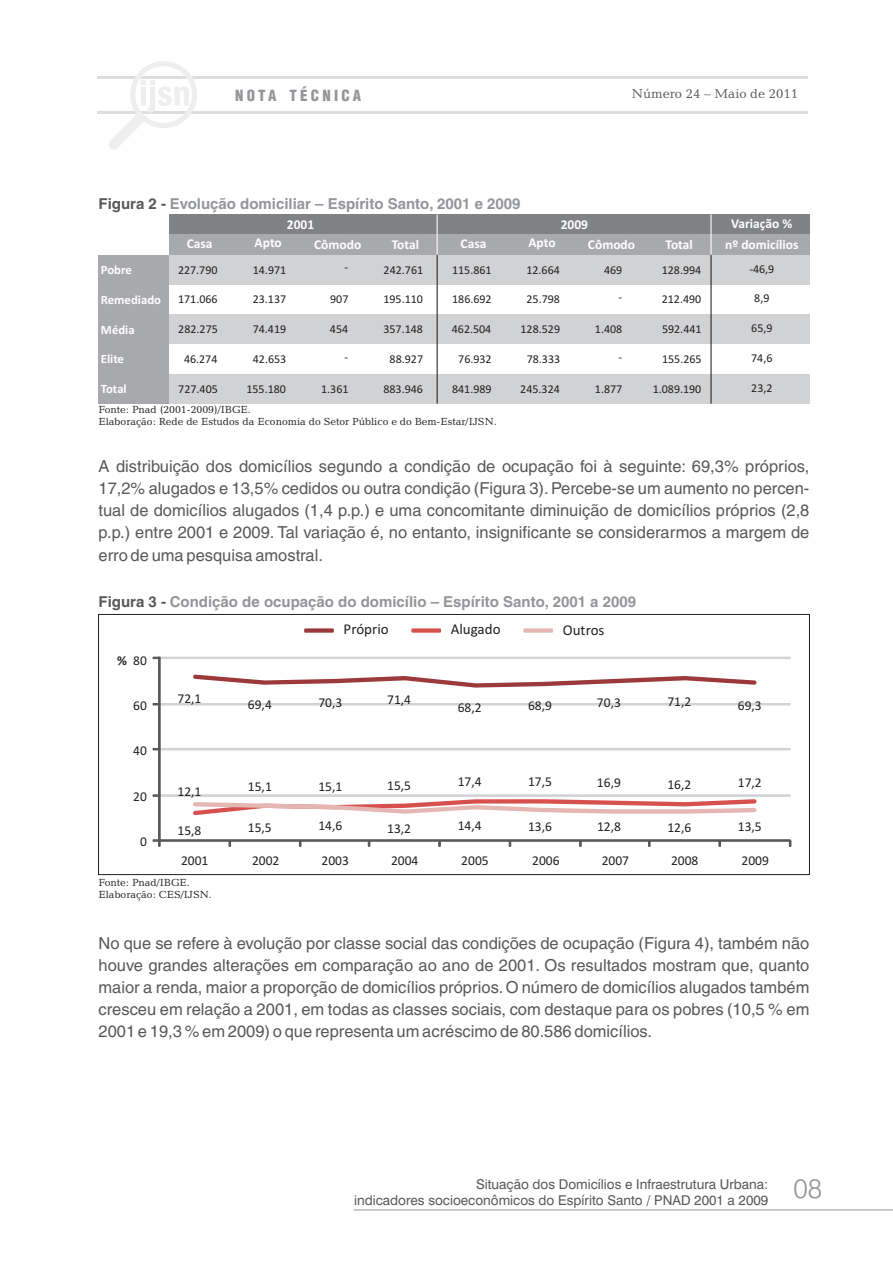
<style>
.page{position:relative;width:893px;height:1263px;background:#fff}
.page>*{position:absolute;margin:0;border:0;box-sizing:border-box;transform-origin:0 0}
.t1{font:300 27px "Swiss 721 BT";color:#939598}
.t2{font:16.5px/22px "Helvetica LT";color:#57585a;text-align:justify}
.t3{font:700 15px "Helvetica LT";color:#939598}
.t4{font:15px "Calibri";color:#231f20}
.t5{font:900 condensed 15px "Helvetica LT";letter-spacing:.215em;color:#939598}
.t6{font:13.5px "Calibri";color:#231f20}
.t7{font:13.5px/16px "Swiss 721 BT";color:#57585a;text-align:right}
.t8{font:700 13.5px/21.1px "Calibri";color:#fff;text-align:center}
.t9{font:700 13.5px "Calibri";color:#231f20}
.t10{font:13.2px "Candida BT";color:#57585a}
.t11{font:700 12.75px "Calibri";color:#fff}
.t12{font:12px "Calibri";color:#231f20}
.t13{font:10.5px/12.6px "Candida BT";color:#231f20}
.s1{color:#57585a}
</style>
<div class="page">
<hr style="left:98px;top:76px;width:710px;height:2px;background:#dcdddf">
<hr style="left:98px;top:111px;width:710px;height:3px;background:#dcdddf">
<svg style="left:108px;top:61px;width:92px;height:88px"></svg>
<hr style="left:354px;top:1209px;width:539px;height:1px;background:#939598">
<div style="left:98px;top:614px;width:712px;height:261px;border:1px solid #231f20"></div>
<svg style="left:152px;top:656px;width:640px;height:191px"></svg>
<svg style="left:304px;top:628px;width:30px;height:5px"></svg>
<svg style="left:523px;top:628px;width:30px;height:5px"></svg>
<svg style="left:411px;top:628px;width:30px;height:5px"></svg>
<div style="left:169px;top:255px;width:640px;height:30px;background:#d1d2d4"></div>
<div style="left:169px;top:314px;width:640px;height:30px;background:#d1d2d4"></div>
<div style="left:169px;top:374px;width:640px;height:30px;background:#d1d2d4"></div>
<div style="left:169px;top:215px;width:640px;height:20px;background:#808285"></div>
<div style="left:169px;top:234px;width:640px;height:21px;background:#a8a9ad"></div>
<div style="left:99px;top:255px;width:70px;height:149px;background:#a8a9ad"></div>
<hr style="left:437px;top:255px;width:1px;height:149px;background:#231f20">
<hr style="left:710px;top:255px;width:2px;height:149px;background:#231f20">
<hr style="left:437px;top:215px;width:1px;height:40px;background:#fff">
<hr style="left:710px;top:215px;width:2px;height:40px;background:#fff">
<p class="t5" style="left:235px;top:90px;width:128px">NOTA TÉCNICA</p>
<p class="t10" style="left:632px;top:88px;width:168px">Número 24 – Maio de 2011</p>
<p class="t3" style="left:99px;top:197px;width:424px"><span class="s1">Figura 2 -</span> Evolução domiciliar – Espírito Santo, 2001 e 2009</p>
<p class="t8" style="left:187px;top:234px;width:27px">Casa</p>
<p class="t8" style="left:255px;top:233px;width:29px">Apto</p>
<p class="t8" style="left:314px;top:235px;width:49px">Cômodo</p>
<p class="t8" style="left:392px;top:235px;width:29px">Total</p>
<p class="t8" style="left:461px;top:234px;width:27px">Casa</p>
<p class="t8" style="left:528px;top:233px;width:29px">Apto</p>
<p class="t8" style="left:588px;top:235px;width:49px">Cômodo</p>
<p class="t8" style="left:665px;top:235px;width:29px">Total</p>
<p class="t11" style="left:101px;top:264px;width:33px">Pobre</p>
<p class="t12" style="left:749px;top:264px;width:26px">-46,9</p>
<p class="t11" style="left:101px;top:294px;width:62px">Remediado</p>
<p class="t12" style="left:754px;top:293px;width:17px">8,9</p>
<p class="t11" style="left:101px;top:324px;width:35px">Média</p>
<p class="t12" style="left:751px;top:323px;width:23px">65,9</p>
<p class="t11" style="left:101px;top:354px;width:25px">Elite</p>
<p class="t12" style="left:751px;top:353px;width:23px">74,6</p>
<p class="t11" style="left:101px;top:383px;width:27px">Total</p>
<p class="t12" style="left:751px;top:383px;width:23px">23,2</p>
<p class="t13" style="left:99px;top:404px;width:400px">Fonte: Pnad (2001-2009)/IBGE.<br>Elaboração: Rede de Estudos da Economia do Setor Público e do Bem-Estar/IJSN.</p>
<p class="t8" style="left:287px;top:215px;width:29px">2001</p>
<p class="t8" style="left:561px;top:215px;width:29px">2009</p>
<p class="t8" style="left:725px;top:214px;width:75px">Variação % nº domicílios</p>
<p class="t12" style="left:178px;top:264px;width:41px">227.790</p>
<p class="t12" style="left:178px;top:294px;width:41px">171.066</p>
<p class="t12" style="left:178px;top:324px;width:41px">282.275</p>
<p class="t12" style="left:184px;top:354px;width:35px">46.274</p>
<p class="t12" style="left:178px;top:384px;width:41px">727.405</p>
<p class="t12" style="left:253px;top:264px;width:35px">14.971</p>
<p class="t12" style="left:253px;top:294px;width:35px">23.137</p>
<p class="t12" style="left:253px;top:324px;width:35px">74.419</p>
<p class="t12" style="left:253px;top:354px;width:35px">42.653</p>
<p class="t12" style="left:246px;top:384px;width:41px">155.180</p>
<p class="t12" style="left:384px;top:264px;width:41px">242.761</p>
<p class="t12" style="left:383px;top:294px;width:41px">195.110</p>
<p class="t12" style="left:383px;top:324px;width:41px">357.148</p>
<p class="t12" style="left:390px;top:354px;width:35px">88.927</p>
<p class="t12" style="left:383px;top:384px;width:41px">883.946</p>
<p class="t12" style="left:452px;top:264px;width:41px">115.861</p>
<p class="t12" style="left:452px;top:294px;width:41px">186.692</p>
<p class="t12" style="left:452px;top:324px;width:41px">462.504</p>
<p class="t12" style="left:458px;top:354px;width:35px">76.932</p>
<p class="t12" style="left:452px;top:384px;width:41px">841.989</p>
<p class="t12" style="left:526px;top:264px;width:35px">12.664</p>
<p class="t12" style="left:526px;top:294px;width:35px">25.798</p>
<p class="t12" style="left:521px;top:324px;width:41px">128.529</p>
<p class="t12" style="left:527px;top:354px;width:35px">78.333</p>
<p class="t12" style="left:520px;top:384px;width:41px">245.324</p>
<p class="t12" style="left:604px;top:264px;width:20px">469</p>
<p class="t12" style="left:618px;top:292px;width:5px">-</p>
<p class="t12" style="left:595px;top:324px;width:29px">1.408</p>
<p class="t12" style="left:618px;top:352px;width:5px">-</p>
<p class="t12" style="left:595px;top:384px;width:29px">1.877</p>
<p class="t12" style="left:662px;top:264px;width:41px">128.994</p>
<p class="t12" style="left:662px;top:294px;width:41px">212.490</p>
<p class="t12" style="left:662px;top:324px;width:41px">592.441</p>
<p class="t12" style="left:662px;top:354px;width:41px">155.265</p>
<p class="t12" style="left:653px;top:384px;width:50px">1.089.190</p>
<p class="t12" style="left:345px;top:262px;width:5px">-</p>
<p class="t12" style="left:330px;top:294px;width:20px">907</p>
<p class="t12" style="left:330px;top:324px;width:20px">454</p>
<p class="t12" style="left:345px;top:352px;width:5px">-</p>
<p class="t12" style="left:321px;top:384px;width:29px">1.361</p>
<p class="t2" style="left:99px;top:457px;width:712px">A distribuição dos domicílios segundo a condição de ocupação foi à seguinte: 69,3% próprios, 17,2% alugados e 13,5% cedidos ou outra condição (Figura 3).Percebe-se um aumento no percen&shy;tual de domicílios alugados (1,4 p.p.) e uma concomitante diminuição de domicílios próprios (2,8 p.p.) entre 2001 e 2009. Tal variação é, no entanto, insignificante se considerarmos a margem de erro de uma pesquisa amostral.</p>
<p class="t3" style="left:99px;top:595px;width:539px"><span class="s1">Figura 3 -</span> Condição de ocupação do domicílio – Espírito Santo, 2001 a 2009</p>
<p class="t6" style="left:133px;top:655px;width:15px">80</p>
<p class="t9" style="left:117px;top:655px;width:11px">%</p>
<p class="t6" style="left:133px;top:700px;width:15px">60</p>
<p class="t6" style="left:133px;top:745px;width:15px">40</p>
<p class="t6" style="left:133px;top:791px;width:15px">20</p>
<p class="t6" style="left:140px;top:836px;width:8px">0</p>
<p class="t6" style="left:177px;top:693px;width:25px">72,1</p>
<p class="t4" style="left:344px;top:623px;width:47px">Próprio</p>
<p class="t4" style="left:451px;top:623px;width:51px">Alugado</p>
<p class="t4" style="left:563px;top:624px;width:43px">Outros</p>
<p class="t6" style="left:248px;top:699px;width:25px">69,4</p>
<p class="t6" style="left:318px;top:697px;width:25px">70,3</p>
<p class="t6" style="left:387px;top:694px;width:25px">71,4</p>
<p class="t6" style="left:458px;top:701px;width:25px">68,2</p>
<p class="t6" style="left:528px;top:700px;width:25px">68,9</p>
<p class="t6" style="left:597px;top:697px;width:25px">70,3</p>
<p class="t6" style="left:667px;top:696px;width:25px">71,2</p>
<p class="t6" style="left:738px;top:700px;width:25px">69,3</p>
<p class="t6" style="left:177px;top:785px;width:25px">12,1</p>
<p class="t6" style="left:248px;top:781px;width:25px">15,1</p>
<p class="t6" style="left:318px;top:781px;width:25px">15,1</p>
<p class="t6" style="left:387px;top:780px;width:25px">15,5</p>
<p class="t6" style="left:458px;top:775px;width:25px">17,4</p>
<p class="t6" style="left:528px;top:775px;width:25px">17,5</p>
<p class="t6" style="left:597px;top:777px;width:25px">16,9</p>
<p class="t6" style="left:667px;top:778px;width:25px">16,2</p>
<p class="t6" style="left:738px;top:777px;width:25px">17,2</p>
<p class="t6" style="left:177px;top:825px;width:25px">15,8</p>
<p class="t6" style="left:248px;top:822px;width:25px">15,5</p>
<p class="t6" style="left:318px;top:819px;width:25px">14,6</p>
<p class="t6" style="left:387px;top:822px;width:25px">13,2</p>
<p class="t6" style="left:458px;top:819px;width:25px">14,4</p>
<p class="t6" style="left:528px;top:821px;width:25px">13,6</p>
<p class="t6" style="left:597px;top:821px;width:25px">12,8</p>
<p class="t6" style="left:667px;top:822px;width:25px">12,6</p>
<p class="t6" style="left:738px;top:821px;width:25px">13,5</p>
<p class="t6" style="left:181px;top:855px;width:29px">2001</p>
<p class="t6" style="left:252px;top:855px;width:29px">2002</p>
<p class="t6" style="left:321px;top:855px;width:29px">2003</p>
<p class="t6" style="left:391px;top:855px;width:29px">2004</p>
<p class="t6" style="left:461px;top:855px;width:29px">2005</p>
<p class="t6" style="left:532px;top:855px;width:29px">2006</p>
<p class="t6" style="left:602px;top:855px;width:29px">2007</p>
<p class="t6" style="left:671px;top:855px;width:29px">2008</p>
<p class="t6" style="left:741px;top:855px;width:29px">2009</p>
<p class="t13" style="left:99px;top:877px;width:115px">Fonte: Pnad/IBGE.<br>Elaboração: CES/IJSN.</p>
<p class="t2" style="left:98px;top:933px;width:712px">No que se refere à evolução por classe social das condições de ocupação (Figura 4), também não houve grandes alterações em comparação ao ano de 2001. Os resultados mostram que, quanto maior a renda, maior a proporção de domicílios próprios.O número de domicílios alugados também cresceu em relação a 2001, em todas as classes sociais, com destaque para os pobres (10,5 % em 2001 e 19,3 % em 2009) o que representa um acréscimo de 80.586 domicílios.</p>
<p class="t7" style="left:354px;top:1177px;width:416px">Situação dos Domicílios e Infraestrutura Urbana:<br>indicadores socioeconômicos do Espírito Santo / PNAD 2001 a 2009</p>
<h1 class="t1" style="left:794px;top:1177px;width:30px">08</h1>
</div>
